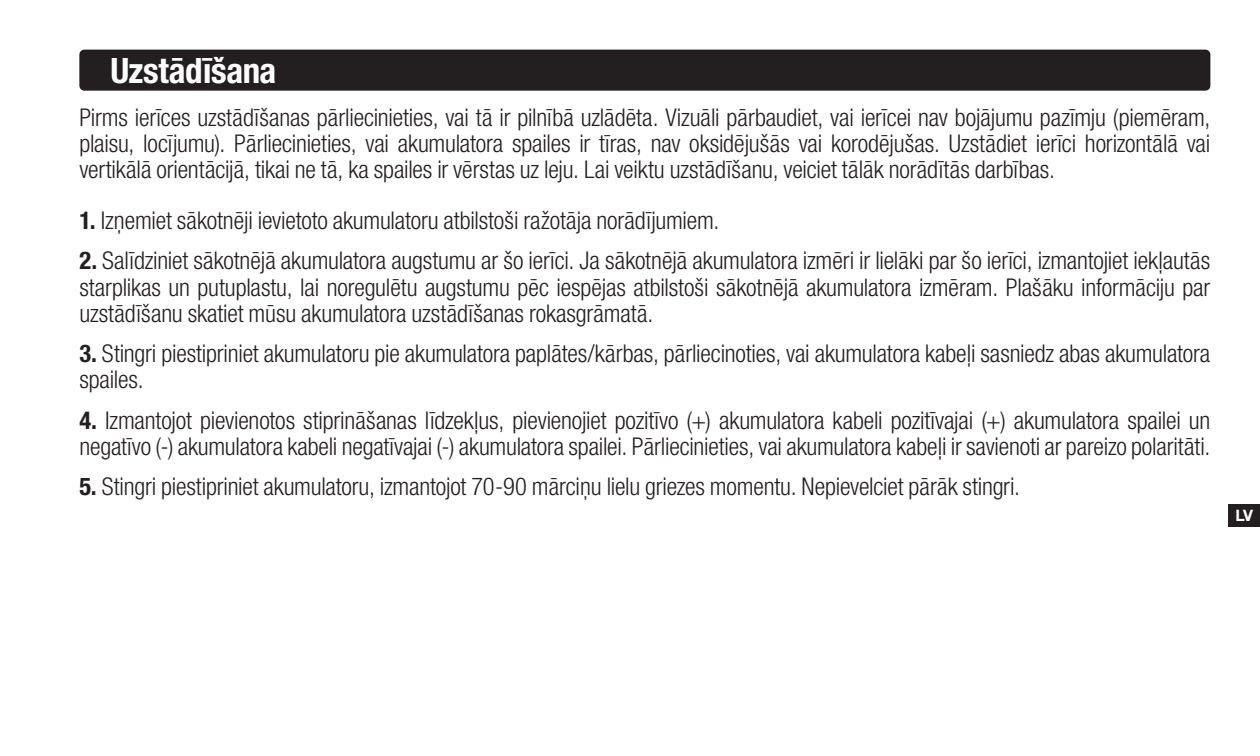
<style>
.page{position:relative;width:1260px;height:756px;background:#fff}
.page>*{position:absolute;margin:0;border:0;box-sizing:border-box;transform-origin:0 0}
.t1{font:700 condensed 35px "Helvetica Neue LTW1 G";letter-spacing:-.01em;color:#fff}
.NOCO_HN_Cond-Text{font:300 condensed 24.5px/26.2px "Helvetica Neue LTW1 G";letter-spacing:-.005em;color:#231f20;text-align:justify}
.t2{font:700 15.75px "Helvetica Neue LT Std";color:#fff}
.s1{font-weight:700}
</style>
<div class="page">
<div style="left:1228px;top:504px;width:32px;height:23px;background:#231f20"></div>
<div style="left:79px;top:50px;width:1131px;height:41px;background:#231f20;border-radius:5px"></div>
<p class="t1" style="left:110px;top:49px;width:167px">Uzstādīšana</p>
<p class="NOCO_HN_Cond-Text" style="left:79px;top:104px;width:1133px">Pirms ierīces uzstādīšanas pārliecinieties, vai tā ir pilnībā uzlādēta. Vizuāli pārbaudiet, vai ierīcei nav bojājumu pazīmju (piemēram, plaisu, locījumu). Pārliecinieties, vai akumulatora spailes ir tīras, nav oksidējušās vai korodējušas. Uzstādiet ierīci horizontālā vai vertikālā orientācijā, tikai ne tā, ka spailes ir vērstas uz leju. Lai veiktu uzstādīšanu, veiciet tālāk norādītās darbības.</p>
<p class="NOCO_HN_Cond-Text" style="left:79px;top:207px;width:642px"><span class="s1">1.</span> Izņemiet sākotnēji ievietoto akumulatoru atbilstoši ražotāja norādījumiem.</p>
<p class="NOCO_HN_Cond-Text" style="left:79px;top:248px;width:1132px"><span class="s1">2.</span> Salīdziniet sākotnējā akumulatora augstumu ar šo ierīci. Ja sākotnējā akumulatora izmēri ir lielāki par šo ierīci, izmantojiet iekļautās starplikas un putuplastu, lai noregulētu augstumu pēc iespējas atbilstoši sākotnējā akumulatora izmēram. Plašāku informāciju par uzstādīšanu skatiet mūsu akumulatora uzstādīšanas rokasgrāmatā.</p>
<p class="NOCO_HN_Cond-Text" style="left:79px;top:340px;width:1133px"><span class="s1">3.</span> Stingri piestipriniet akumulatoru pie akumulatora paplātes/kārbas, pārliecinoties, vai akumulatora kabeļi sasniedz abas akumulatora spailes.</p>
<p class="NOCO_HN_Cond-Text" style="left:79px;top:407px;width:1133px"><span class="s1">4.</span> Izmantojot pievienotos stiprināšanas līdzekļus, pievienojiet pozitīvo (+) akumulatora kabeli pozitīvajai (+) akumulatora spailei un negatīvo (-) akumulatora kabeli negatīvajai (-) akumulatora spailei. Pārliecinieties, vai akumulatora kabeļi ir savienoti ar pareizo polaritāti.</p>
<p class="NOCO_HN_Cond-Text" style="left:79px;top:473px;width:942px"><span class="s1">5.</span> Stingri piestipriniet akumulatoru, izmantojot 70-90 mārciņu lielu griezes momentu. Nepievelciet pārāk stingri.</p>
<p class="t2" style="left:1235px;top:506px;width:19px">LV</p>
</div>
